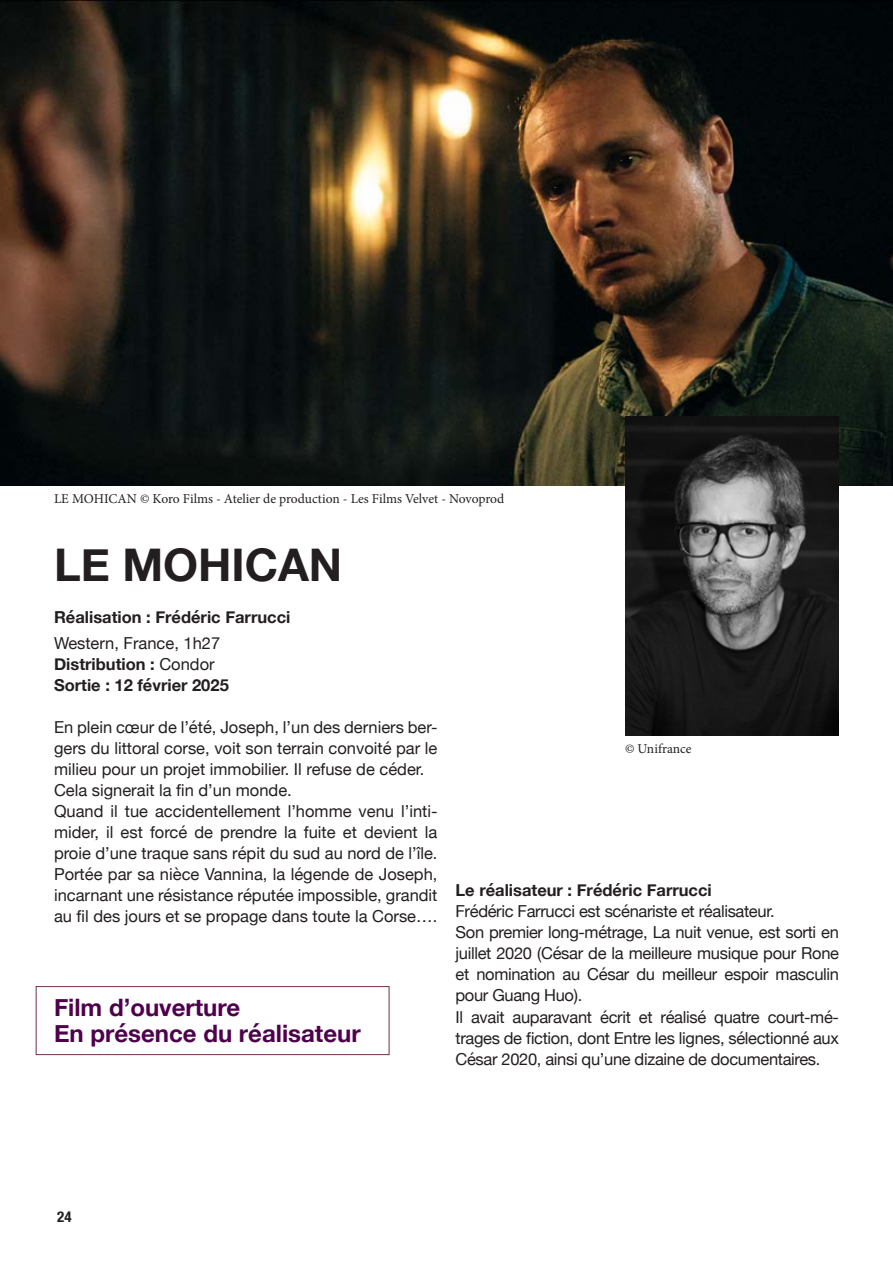
<style>
.page{position:relative;width:893px;height:1263px;background:#fff}
.page>*{position:absolute;margin:0;border:0;box-sizing:border-box;transform-origin:0 0}
.t1{font:700 45px "Helvetica Neue";color:#231f20}
.t2{font:700 24px/25.5px "Helvetica Neue";color:#4f004d}
.t3{font:16.5px/21px "Helvetica Neue";color:#231f20}
.t4{font:16.5px/21px "Helvetica Neue";letter-spacing:-.02em;color:#231f20}
.t5{font:700 16.5px/21px "Helvetica Neue";color:#231f20}
.t6{font:700 condensed 15px "Helvetica Neue";color:#231f20}
.t7{font:13.5px "Minion Pro";color:#231f20}
.s1{font-weight:400}
</style>
<div class="page">
<img style="left:0;top:0;width:893px;height:486px">
<img style="left:625px;top:417px;width:214px;height:319px">
<div style="left:36px;top:986px;width:353px;height:69px;border:1px solid #70304a"></div>
<p class="t7" style="left:54px;top:490px;width:452px">LE MOHICAN © Koro Films - Atelier de production - Les Films Velvet - Novoprod</p>
<h1 class="t1" style="left:54px;top:530px;width:290px">LE MOHICAN</h1>
<p class="t5" style="left:54px;top:607px;width:238px">Réalisation : Frédéric Farrucci</p>
<p class="t5" style="left:54px;top:633px;width:176px"><span class="s1">Western, France, 1h27<br></span>Distribution : <span class="s1">Condor<br></span>Sortie : 12 février 2025</p>
<p class="t3" style="left:54px;top:717px;width:385px">En plein cœur de l’été, Joseph, l’un des derniers ber&shy;gers du littoral corse, voit son terrain convoité par le milieu pour un projet immobilier. Il refuse de céder.<br>Cela signerait la fin d’un monde.<br>Quand il tue accidentellement l’homme venu l’inti&shy;mider, il est forcé de prendre la fuite et devient la proie d’une traque sans répit du sud au nord de l’île.<br>Portée par sa nièce Vannina, la légende de Joseph, incarnant une résistance réputée impossible, grandit au fil des jours et se propage dans toute la Corse….</p>
<h2 class="t2" style="left:54px;top:995px;width:308px">Film d’ouverture<br>En présence du réalisateur</h2>
<p class="t7" style="left:625px;top:740px;width:68px">© Unifrance</p>
<p class="t5" style="left:455px;top:880px;width:258px">Le réalisateur : Frédéric Farrucci</p>
<p class="t4" style="left:455px;top:902px;width:385px">Frédéric Farrucci est scénariste et réalisateur.<br>Son premier long-métrage, La nuit venue, est sorti en juillet 2020 (César de la meilleure musique pour Rone et nomination au César du meilleur espoir masculin pour Guang Huo).<br>Il avait auparavant écrit et réalisé quatre court-mé&shy;trages de fiction, dont Entre les lignes, sélectionné aux César 2020, ainsi qu’une dizaine de documentaires.</p>
<p class="t6" style="left:57px;top:1204px;width:16px">24</p>
</div>
